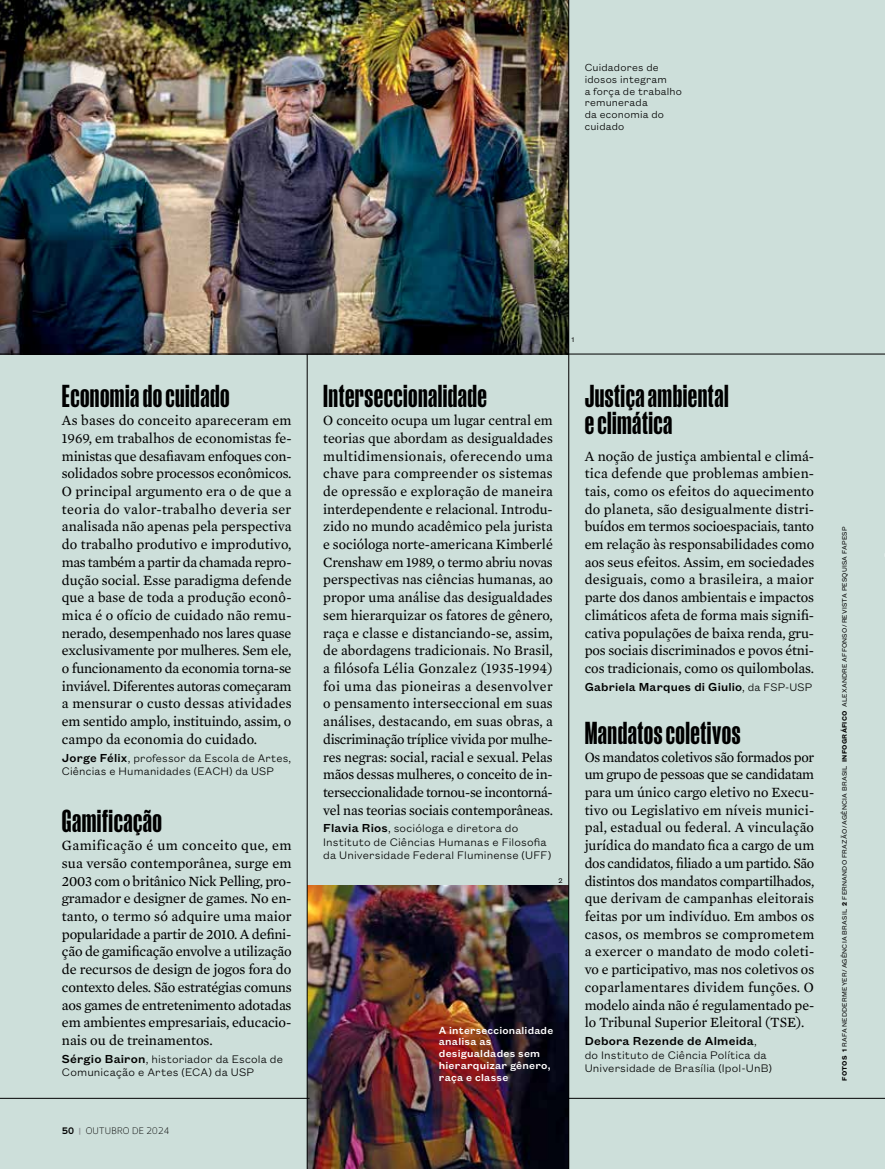
<style>
.page{position:relative;width:885px;height:1169px;background:#fff}
.page>*{position:absolute;margin:0;border:0;box-sizing:border-box;transform-origin:0 0}
.t1{font:700 30px/26.5px "Manuka";letter-spacing:.015em;color:#000}
.t2{font:14.4px/17.7px "Mercury Text G2";letter-spacing:-.01em;color:#000;text-align:justify}
.t3{font:12.75px "Founders Gtsk Txt Med";letter-spacing:.015em;color:#000}
.t4{font:12px/13.5px "Founders Gtsk Txt Lt";letter-spacing:.015em;color:#000}
.t5{font:11.25px/11.9px "Founders Gtsk Txt Med";letter-spacing:.015em;color:#fff}
.t6{font:11.25px/11.9px "Founders Gtsk Txt Lt";letter-spacing:.015em;color:#000}
.t7{font:300 8.7px "Oculum";letter-spacing:.015em;color:#000}
.t8{font:7.5px "Founders Gtsk Txt";color:#000}
.t9{font:7.2px "Founders Gtsk Txt";letter-spacing:.025em;color:#000}
.s1{font-family:"Founders Gtsk Txt Med";font-size:12.75px}
.s2{font-weight:700}
.s3{font-weight:700;color:#939598}
.s4{font-family:"Founders Gtsk Txt Lt";font-size:12px}
.s5{font-family:"Founders Gtsk Txt Sm B"}
</style>
<div class="page">
<div style="left:0;top:0;width:885px;height:1168px;background:#cddfda"></div>
<img style="left:0;top:0;width:569px;height:354px">
<img style="left:308px;top:885px;width:261px;height:283px">
<hr style="left:0;top:354px;width:885px;height:1px;background:#000">
<hr style="left:0;top:1098px;width:310px;height:1px;background:#000">
<hr style="left:307px;top:354px;width:1px;height:814px;background:#000">
<hr style="left:569px;top:1098px;width:316px;height:1px;background:#000">
<hr style="left:569px;top:0;width:1px;height:1168px;background:#000">
<p class="t6" style="left:585px;top:60px;width:99px">Cuidadores de idosos integram<br>a força de trabalho remunerada<br>da economia do cuidado</p>
<h1 class="t1" style="left:62px;top:382px;width:169px">Economia do cuidado</h1>
<p class="t2" style="left:62px;top:411px;width:231px">As bases do conceito apareceram em 1969, em trabalhos de economistas fe&shy;ministas que desafiavam enfoques con&shy;solidados sobre processos econômicos.<br>O principal argumento era o de que a teoria do valor-trabalho deveria ser analisada não apenas pela perspectiva do trabalho produtivo e improdutivo, mas também a partir da chamada repro&shy;dução social. Esse paradigma defende que a base de toda a produção econô&shy;mica é o ofício de cuidado não remu&shy;nerado, desempenhado nos lares quase exclusivamente por mulheres. Sem ele, o funcionamento da economia torna-se inviável. Diferentes autoras começaram a mensurar o custo dessas atividades em sentido amplo, instituindo, assim, o campo da economia do cuidado.</p>
<p class="t4" style="left:62px;top:750px;width:231px"><span class="s1">Jorge Félix</span>, professor da Escola de Artes,<br>Ciências e Humanidades (EACH) da USP</p>
<h1 class="t1" style="left:62px;top:807px;width:102px">Gamificação</h1>
<p class="t2" style="left:62px;top:835px;width:231px">Gamificação é um conceito que, em sua versão contemporânea, surge em 2003 com o britânico Nick Pelling, pro&shy;gramador e designer de games. No en&shy;tanto, o termo só adquire uma maior popularidade a partir de 2010. A defini&shy;ção de gamificação envolve a utilização de recursos de design de jogos fora do contexto deles. São estratégias comuns aos games de entretenimento adotadas em ambientes empresariais, educacio&shy;nais ou de treinamentos.</p>
<p class="t4" style="left:62px;top:1051px;width:223px"><span class="s1">Sérgio Bairon</span>, historiador da Escola de<br>Comunicação e Artes (ECA) da USP</p>
<p class="t7" style="left:62px;top:1124px;width:109px"><span class="s2">50</span> <span class="s3">|</span> OUTUBRO DE 2024</p>
<p class="t8" style="left:571px;top:335px;width:4px">1</p>
<h1 class="t1" style="left:323px;top:382px;width:165px">Interseccionalidade</h1>
<p class="t2" style="left:323px;top:411px;width:231px">O conceito ocupa um lugar central em teorias que abordam as desigualdades multidimensionais, oferecendo uma chave para compreender os sistemas de opressão e exploração de maneira interdependente e relacional. Introdu&shy;zido no mundo acadêmico pela jurista e socióloga norte-americana Kimberlé Crenshaw em 1989, o termo abriu novas perspectivas nas ciências humanas, ao propor uma análise das desigualdades sem hierarquizar os fatores de gênero, raça e classe e distanciando-se, assim, de abordagens tradicionais. No Brasil, a filósofa Lélia Gonzalez (1935-1994) foi uma das pioneiras a desenvolver o pensamento interseccional em suas análises, destacando, em suas obras, a discriminação tríplice vivida por mulhe&shy;res negras: social, racial e sexual. Pelas mãos dessas mulheres, o conceito de in&shy;terseccionalidade tornou-se incontorná&shy;vel nas teorias sociais contemporâneas.</p>
<p class="t4" style="left:323px;top:821px;width:230px"><span class="s1">Flavia Rios</span>, socióloga e diretora do<br>Instituto de Ciências Humanas e Filosofia da Universidade Federal Fluminense (UFF)</p>
<p class="t8" style="left:559px;top:875px;width:6px">2</p>
<p class="t5" style="left:439px;top:1023px;width:116px">A interseccionalidade analisa as desigualdades sem hierarquizar gênero, raça e classe</p>
<h1 class="t1" style="left:585px;top:382px;width:145px">Justiça ambiental e climática</h1>
<p class="t2" style="left:585px;top:446px;width:231px">A noção de justiça ambiental e climá&shy;tica defende que problemas ambien&shy;tais, como os efeitos do aquecimento do planeta, são desigualmente distri&shy;buídos em termos socioespaciais, tanto em relação às responsabilidades como aos seus efeitos. Assim, em sociedades desiguais, como a brasileira, a maior parte dos danos ambientais e impactos climáticos afeta de forma mais signifi&shy;cativa populações de baixa renda, gru&shy;pos sociais discriminados e povos étni&shy;cos tradicionais, como os quilombolas.</p>
<p class="t3" style="left:585px;top:678px;width:229px">Gabriela Marques di Giulio<span class="s4">, da FSP-USP</span></p>
<h1 class="t1" style="left:585px;top:719px;width:157px">Mandatos coletivos</h1>
<p class="t2" style="left:585px;top:747px;width:231px">Os mandatos coletivos são formados por um grupo de pessoas que se candidatam para um único cargo eletivo no Execu&shy;tivo ou Legislativo em níveis munici&shy;pal, estadual ou federal. A vinculação jurídica do mandato fica a cargo de um dos candidatos, filiado a um partido. São distintos dos mandatos compartilhados, que derivam de campanhas eleitorais feitas por um indivíduo. Em ambos os casos, os membros se comprometem a exercer o mandato de modo coleti&shy;vo e participativo, mas nos coletivos os coparlamentares dividem funções. O modelo ainda não é regulamentado pe&shy;lo Tribunal Superior Eleitoral (TSE).</p>
<p class="t3" style="left:585px;top:1032px;width:174px">Debora Rezende de Almeida<span class="s4">,</span></p>
<p class="t4" style="left:585px;top:1047px;width:189px">do Instituto de Ciência Política da<br>Universidade de Brasília (Ipol-UnB)</p>
<p class="t9" style="left:840px;top:1080px;width:555px;rotate:-90deg"><span class="s5">FOTOS 1</span> RAFA NEDDERMEYER/AGÊNCIA BRASIL <span class="s5">2</span> FERNANDO FRAZÃO/AGÊNCIA BRASIL <span class="s5">INFOGRÁFICO</span> ALEXANDRE AFFONSO/REVISTA PESQUISA FAPESP</p>
</div>
